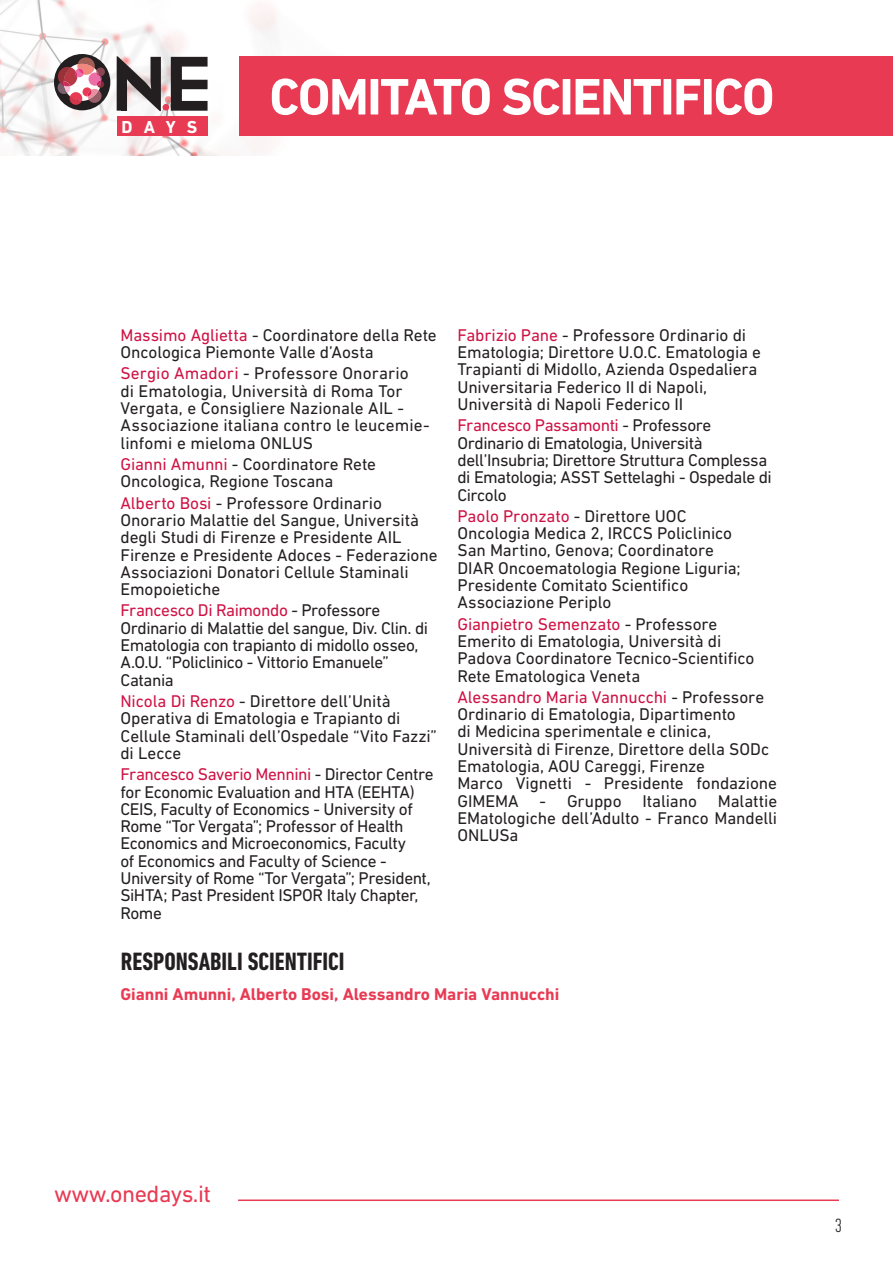
<style>
.page{position:relative;width:893px;height:1263px;background:#fff}
.page>*{position:absolute;margin:0;border:0;box-sizing:border-box;transform-origin:0 0}
.t1{font:700 52.2px "DIN Next LT Pro";letter-spacing:-.03em;color:#fff}
.Titoletti{font:700 condensed 25.5px "DIN Next LT Pro";color:#231f20}
.t2{font:24px "DIN Next LT Pro";letter-spacing:-.02em;color:#e83a53}
.t3{font:300 condensed 19.5px "DIN Next LT Pro";color:#231f20}
.t4{font:700 17.55px "DIN Next LT Pro";color:#fff}
.Paragrafo_-_REL{font:17.25px/17.2px "DIN Next LT Pro";letter-spacing:-.01em;color:#231f20}
.Paragrafo_-_PROG{font:700 17.25px "DIN Next LT Pro";letter-spacing:-.005em;color:#e83a53}
.s1{color:#cf1143}
</style>
<div class="page">
<img style="left:0;top:0;width:277px;height:156px">
<svg style="left:117px;top:56px;width:44px;height:55px"></svg>
<svg style="left:171px;top:57px;width:37px;height:54px"></svg>
<svg style="left:54px;top:54px;width:56px;height:56px"></svg>
<div style="left:163px;top:104px;width:6px;height:7px;background:#e83a53;border-radius:50%"></div>
<div style="left:117px;top:117px;width:91px;height:19px;background:#e83a53"></div>
<div style="left:121px;top:67px;width:6px;height:44px;background:#231f20"></div>
<div style="left:239px;top:56px;width:654px;height:80px;background:#e83a53"></div>
<hr style="left:238px;top:1199px;width:601px;height:2px;background:#e83a53">
<p class="t4" style="left:122px;top:116px;width:77px">DAYS</p>
<p class="t1" style="left:269px;top:66px;width:507px">COMITATO SCIENTIFICO</p>
<p class="Paragrafo_-_REL" style="left:120px;top:326px;width:318px"><span class="s1">Massimo Aglietta</span> - Coordinatore della Rete<br>Oncologica Piemonte Valle d’Aosta</p>
<p class="Paragrafo_-_REL" style="left:120px;top:365px;width:311px"><span class="s1">Sergio Amadori</span> - Professore Onorario<br>di Ematologia, Università di Roma Tor Vergata, e Consigliere Nazionale AIL - Associazione italiana contro le leucemie&shy;linfomi e mieloma ONLUS</p>
<p class="Paragrafo_-_REL" style="left:120px;top:455px;width:257px"><span class="s1">Gianni Amunni</span> - Coordinatore Rete<br>Oncologica, Regione Toscana</p>
<p class="Paragrafo_-_REL" style="left:120px;top:494px;width:319px"><span class="s1">Alberto Bosi</span> - Professore Ordinario Onorario Malattie del Sangue, Università degli Studi di Firenze e Presidente AIL Firenze e Presidente Adoces - Federazione Associazioni Donatori Cellule Staminali Emopoietiche</p>
<p class="Paragrafo_-_REL" style="left:120px;top:602px;width:309px"><span class="s1">Francesco Di Raimondo</span> - Professore Ordinario di Malattie del sangue, Div. Clin. di Ematologia con trapianto di midollo osseo, A.O.U. “Policlinico - Vittorio Emanuele” Catania</p>
<p class="Paragrafo_-_REL" style="left:120px;top:692px;width:318px"><span class="s1">Nicola Di Renzo</span> - Direttore dell’Unità Operativa di Ematologia e Trapianto di Cellule Staminali dell’Ospedale “Vito Fazzi” di Lecce</p>
<p class="Paragrafo_-_REL" style="left:120px;top:765px;width:315px"><span class="s1">Francesco Saverio Mennini</span> - Director Centre for Economic Evaluation and HTA (EEHTA)<br>CEIS, Faculty of Economics - University of Rome “Tor Vergata”; Professor of Health Economics and Microeconomics, Faculty<br>of Economics and Faculty of Science - University of Rome “Tor Vergata”; President, SiHTA; Past President ISPOR Italy Chapter, Rome</p>
<p class="Titoletti" style="left:121px;top:947px;width:225px">RESPONSABILI SCIENTIFICI</p>
<p class="Paragrafo_-_REL" style="left:457px;top:326px;width:305px"><span class="s1">Fabrizio Pane</span> - Professore Ordinario di Ematologia; Direttore U.O.C. Ematologia e Trapianti di Midollo, Azienda Ospedaliera Universitaria Federico II di Napoli, Università di Napoli Federico II</p>
<p class="Paragrafo_-_REL" style="left:457px;top:417px;width:316px"><span class="s1">Francesco Passamonti</span> - Professore Ordinario di Ematologia, Università dell’Insubria; Direttore Struttura Complessa di Ematologia; ASST Settelaghi - Ospedale di Circolo</p>
<p class="Paragrafo_-_REL" style="left:457px;top:507px;width:285px"><span class="s1">Paolo Pronzato</span> - Direttore UOC Oncologia Medica 2, IRCCS Policlinico San Martino, Genova; Coordinatore DIAR Oncoematologia Regione Liguria; Presidente Comitato Scientifico Associazione Periplo</p>
<p class="Paragrafo_-_REL" style="left:457px;top:615px;width:298px"><span class="s1">Gianpietro Semenzato</span> - Professore Emerito di Ematologia, Università di Padova Coordinatore Tecnico-Scientifico Rete Ematologica Veneta</p>
<p class="Paragrafo_-_REL" style="left:457px;top:688px;width:313px"><span class="s1">Alessandro Maria Vannucchi</span> - Professore Ordinario di Ematologia, Dipartimento<br>di Medicina sperimentale e clinica, Università di Firenze, Direttore della SODc Ematologia, AOU Careggi, Firenze</p>
<p class="Paragrafo_-_REL" style="left:457px;top:775px;width:321px;text-align:justify">Marco Vignetti - Presidente fondazione GIMEMA - Gruppo Italiano Malattie EMatologiche dell’Adulto - Franco Mandelli ONLUSa</p>
<p class="Paragrafo_-_PROG" style="left:120px;top:983px;width:440px">Gianni Amunni, Alberto Bosi, Alessandro Maria Vannucchi</p>
<p class="t2" style="left:54px;top:1180px;width:159px">www.onedays.it</p>
<p class="t3" style="left:835px;top:1214px;width:9px">3</p>
</div>
